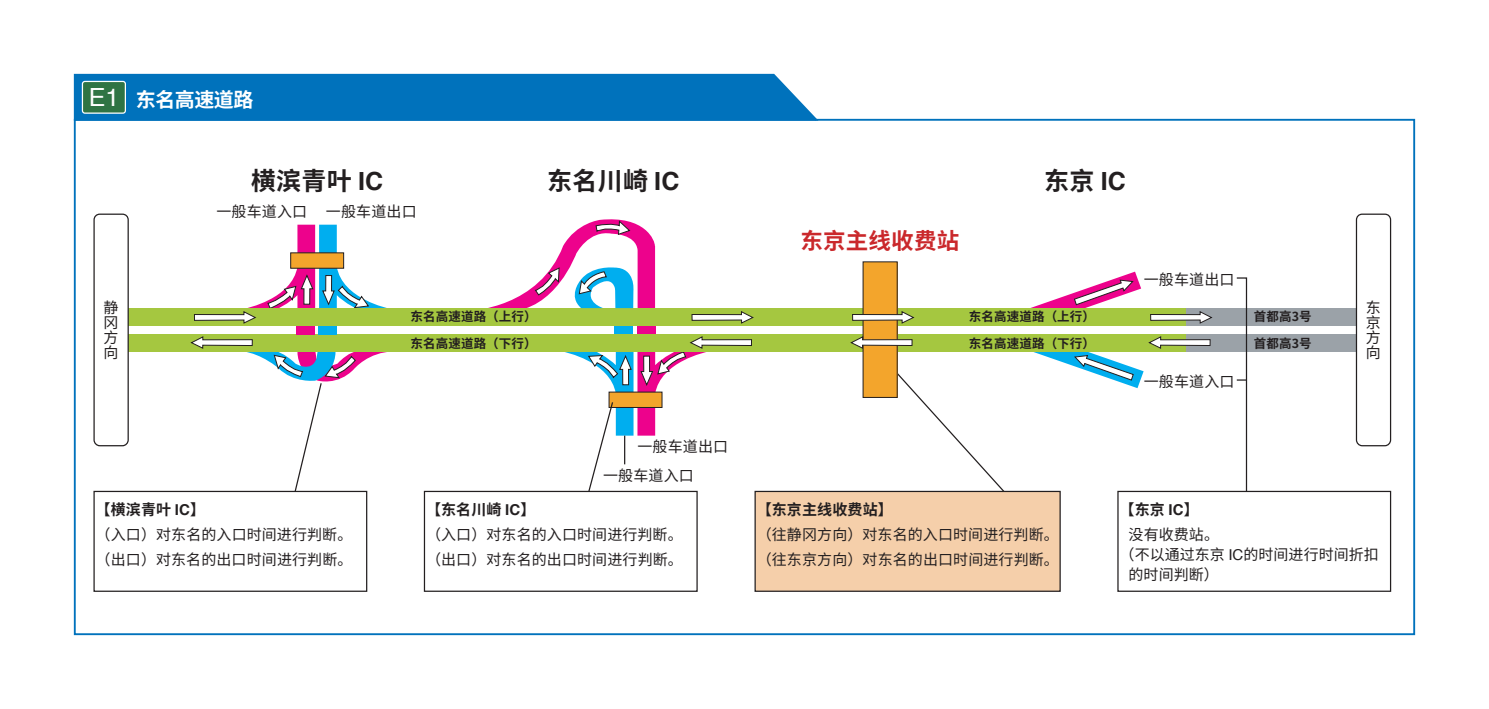
<style>
.page{position:relative;width:1489px;height:709px;background:#fff}
.page>*{position:absolute;margin:0;border:0;box-sizing:border-box;transform-origin:0 0}
.t1{font:700 25px "Source Han Sans CN";letter-spacing:.01em;color:#231f20}
.t2{font:25px "Helvetica";color:#fff}
.t3{font:700 22.5px "Source Han Sans CN";letter-spacing:.01em;color:#ca282b}
.t4{font:700 20px "Source Han Sans CN";letter-spacing:-.025em;color:#fff}
.t5{font:15px/25px "Source Han Sans CN";letter-spacing:.005em;color:#231f20}
.t6{font:700 12.5px/26.8px "Source Han Sans CN";letter-spacing:.01em;color:#231f20}
.s1{font-family:"Helvetica"}
.s2{font-weight:700}
.s3{font-family:"Helvetica";font-weight:700}
.s4{font-family:"Source Han Sans TW"}
</style>
<div class="page">
<div style="left:615px;top:325px;width:18px;height:9px;background:#00aeef"></div>
<div style="left:637px;top:325px;width:18px;height:9px;background:#ed028c"></div>
<div style="left:127px;top:308px;width:1059px;height:18px;background:#a5c740"></div>
<div style="left:127px;top:334px;width:1059px;height:18px;background:#a5c740"></div>
<div style="left:296px;top:326px;width:18px;height:8px;background:#ed028c"></div>
<div style="left:319px;top:326px;width:18px;height:8px;background:#00aeef"></div>
<svg style="left:691px;top:311px;width:62px;height:13px"></svg>
<svg style="left:73px;top:73px;width:747px;height:49px;background:#127cc0"></svg>
<svg style="left:886px;top:361px;width:122px;height:130px"></svg>
<svg style="left:1030px;top:271px;width:111px;height:37px"></svg>
<svg style="left:191px;top:336px;width:196px;height:157px"></svg>
<svg style="left:194px;top:225px;width:193px;height:99px"></svg>
<div style="left:1186px;top:334px;width:174px;height:18px;background:#9ba2a8"></div>
<div style="left:863px;top:262px;width:34px;height:135px;background:#f3a52c"></div>
<div style="left:1186px;top:308px;width:174px;height:18px;background:#9ba2a8"></div>
<svg style="left:488px;top:219px;width:167px;height:90px"></svg>
<svg style="left:563px;top:336px;width:189px;height:157px"></svg>
<svg style="left:850px;top:336px;width:62px;height:13px"></svg>
<svg style="left:852px;top:311px;width:62px;height:13px"></svg>
<svg style="left:1033px;top:336px;width:177px;height:52px"></svg>
<svg style="left:1150px;top:311px;width:62px;height:13px"></svg>
<svg style="left:1235px;top:277px;width:12px;height:214px"></svg>
<div style="left:93px;top:213px;width:36px;height:233px;border:1px solid #231f20;border-radius:6px"></div>
<div style="left:1356px;top:214px;width:34px;height:231px;background:#fff;border-radius:6px"></div>
<div style="left:1355px;top:213px;width:35px;height:233px;border:1px solid #231f20;border-radius:6px"></div>
<div style="left:1117px;top:491px;width:273px;height:101px;border:1px solid #231f20"></div>
<div style="left:754px;top:491px;width:306px;height:101px;background:#f5cfaa;border:1px solid #231f20"></div>
<div style="left:424px;top:491px;width:273px;height:101px;border:1px solid #231f20"></div>
<div style="left:93px;top:491px;width:274px;height:101px;border:1px solid #231f20"></div>
<div style="left:82px;top:81px;width:43px;height:32px;background:#2f7444;border-radius:2px"></div>
<div style="left:82px;top:81px;width:44px;height:33px;border:1px solid #fff;border-radius:2px"></div>
<h1 class="t2" style="left:89px;top:78px;width:32px">E1</h1>
<h3 class="t4" style="left:136px;top:88px;width:119px">东名高速道路</h3>
<h1 class="t1" style="left:251px;top:167px;width:134px">横滨青叶 <span class="s1">IC</span></h1>
<h1 class="t1" style="left:547px;top:167px;width:134px">东名川崎 <span class="s1">IC</span></h1>
<h1 class="t1" style="left:1044px;top:167px;width:83px">东京 <span class="s1">IC</span></h1>
<p class="t5" style="left:216px;top:200px;width:202px">一般车道入口 一般车道出口</p>
<h2 class="t3" style="left:800px;top:228px;width:160px">东京主线收费站</h2>
<p class="t5" style="left:1143px;top:267px;width:92px">一般车道出口</p>
<p class="t5" style="left:103px;top:300px;width:16px;line-height:15.2px;text-align:justify">静冈方向</p>
<p class="t5" style="left:1365px;top:300px;width:16px;line-height:15.2px;text-align:justify">东京方向</p>
<p class="t6" style="left:410px;top:303px;width:128px">东名高速道路（上行）东名高速道路（下行）</p>
<p class="t6" style="left:968px;top:303px;width:128px">东名高速道路（上行）东名高速道路（下行）</p>
<p class="t6" style="left:1253px;top:304px;width:59px">首都高3号首都高3号</p>
<p class="t5" style="left:637px;top:434px;width:92px">一般车道出口</p>
<p class="t5" style="left:603px;top:463px;width:92px">一般车道入口</p>
<p class="t5" style="left:1143px;top:369px;width:92px">一般车道入口</p>
<p class="t5" style="left:96px;top:497px;width:258px"><span class="s2">【横滨青叶</span> <span class="s3">IC</span><span class="s2">】<br></span><span class="s4">（</span>入口）对东名的入口时间进行判断。<span class="s4">（</span>出口）对东名的出口时间进行判断。</p>
<p class="t5" style="left:426px;top:497px;width:258px"><span class="s2">【东名川崎</span> <span class="s3">IC</span><span class="s2">】<br></span><span class="s4">（</span>入口）对东名的入口时间进行判断。<span class="s4">（</span>出口）对东名的出口时间进行判断。</p>
<p class="t5" style="left:1128px;top:497px;width:92px;text-indent:-9px"><span class="s2">【东京</span> <span class="s3">IC</span><span class="s2">】<br></span>没有收费站。</p>
<p class="t5" style="left:756px;top:497px;width:304px"><span class="s2">【东京主线收费站】<br></span><span class="s4">（</span>往静冈方向）对东名的入口时间进行判断。<span class="s4">（</span>往东京方向）对东名的出口时间进行判断。</p>
<p class="t5" style="left:1128px;top:545px;width:252px;line-height:20px;text-indent:-9px"><span class="s4">（</span>不以通过东京 <span class="s1">IC</span>的时间进行时间折扣的时间判断）</p>
</div>
